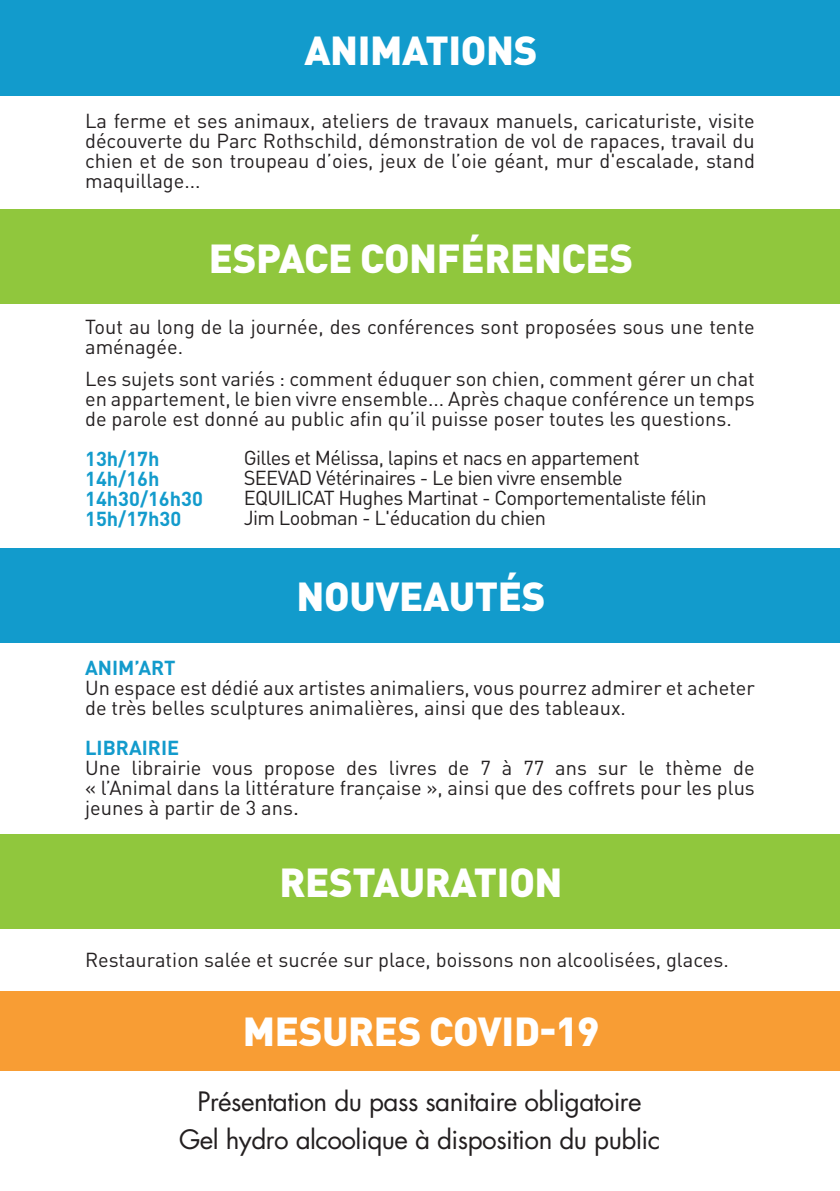
<style>
.page{position:relative;width:840px;height:1191px;background:#fff}
.page>*{position:absolute;margin:0;border:0;box-sizing:border-box;transform-origin:0 0}
.t1{font:900 40px "DIN Pro";letter-spacing:-.01em;color:#fff}
.t2{font:26px "Futura Std";letter-spacing:-.02em;color:#231f20}
.t3{font:20px/20px "DIN Pro";color:#231f20;text-align:justify}
.t4{font:20px "DIN Pro";letter-spacing:-.03em;color:#231f20}
.t5{font:700 20px "DIN Pro";color:#139bcc}
.s1{font-size:22px}
</style>
<div class="page">
<div style="left:0;top:0;width:839px;height:95px;background:#129bcc"></div>
<div style="left:0;top:210px;width:839px;height:94px;background:#90c73d"></div>
<div style="left:0;top:548px;width:839px;height:94px;background:#129bcc"></div>
<div style="left:0;top:834px;width:839px;height:94px;background:#90c73d"></div>
<div style="left:0;top:991px;width:839px;height:79px;background:#f89d34"></div>
<p class="t1" style="left:304px;top:24px;width:234px">ANIMATIONS</p>
<p class="t3" style="left:85px;top:110px;width:671px">La ferme et ses animaux, ateliers de travaux manuels, caricaturiste, visite découverte du Parc Rothschild, démonstration de vol de rapaces, travail du chien et de son troupeau d’oies, jeux de l’oie géant, mur d'escalade, stand maquillage...</p>
<p class="t1" style="left:209px;top:231px;width:426px">ESPACE CONFÉRENCES</p>
<p class="t3" style="left:85px;top:316px;width:670px">Tout au long de la journée, des conférences sont proposées sous une tente aménagée.</p>
<p class="t3" style="left:85px;top:368px;width:670px">Les sujets sont variés : comment éduquer son chien, comment gérer un chat en appartement, le bien vivre ensemble... Après chaque conférence un temps de parole est donné au public afin qu’il puisse poser toutes les questions.</p>
<p class="t5" style="left:85px;top:445px;width:76px">13h/17h</p>
<p class="t5" style="left:85px;top:465px;width:76px">14h/16h</p>
<p class="t5" style="left:85px;top:485px;width:119px">14h30/16h30</p>
<p class="t5" style="left:85px;top:505px;width:97px">15h/17h30</p>
<p class="t4" style="left:243px;top:444px;width:397px">Gilles et Mélissa, lapins et nacs en appartement</p>
<p class="t4" style="left:243px;top:464px;width:380px">SEEVAD Vétérinaires - Le bien vivre ensemble</p>
<p class="t4" style="left:243px;top:484px;width:464px">EQUILICAT Hughes Martinat - Comportementaliste félin</p>
<p class="t4" style="left:243px;top:504px;width:304px">Jim Loobman - L'éducation du chien</p>
<p class="t1" style="left:296px;top:569px;width:250px">NOUVEAUTÉS</p>
<p class="t5" style="left:85px;top:654px;width:92px">ANIM’ART</p>
<p class="t3" style="left:85px;top:677px;width:671px">Un espace est dédié aux artistes animaliers, vous pourrez admirer et acheter de très belles sculptures animalières, ainsi que des tableaux.</p>
<p class="t5" style="left:85px;top:734px;width:95px">LIBRAIRIE</p>
<p class="t3" style="left:85px;top:757px;width:671px">Une librairie vous propose des livres de 7 à 77 ans sur le thème de « l’Animal dans la littérature française », ainsi que des coffrets pour les plus jeunes à partir de 3 ans<span class="s1">.</span></p>
<p class="t1" style="left:279px;top:855px;width:284px">RESTAURATION</p>
<p class="t3" style="left:85px;top:949px;width:644px">Restauration salée et sucrée sur place, boissons non alcoolisées, glaces.</p>
<p class="t1" style="left:243px;top:1004px;width:358px">MESURES COVID-19</p>
<p class="t2" style="left:197px;top:1084px;width:445px">Présentation du pass sanitaire obligatoire</p>
<p class="t2" style="left:179px;top:1122px;width:482px">Gel hydro alcoolique à disposition du public</p>
</div>
